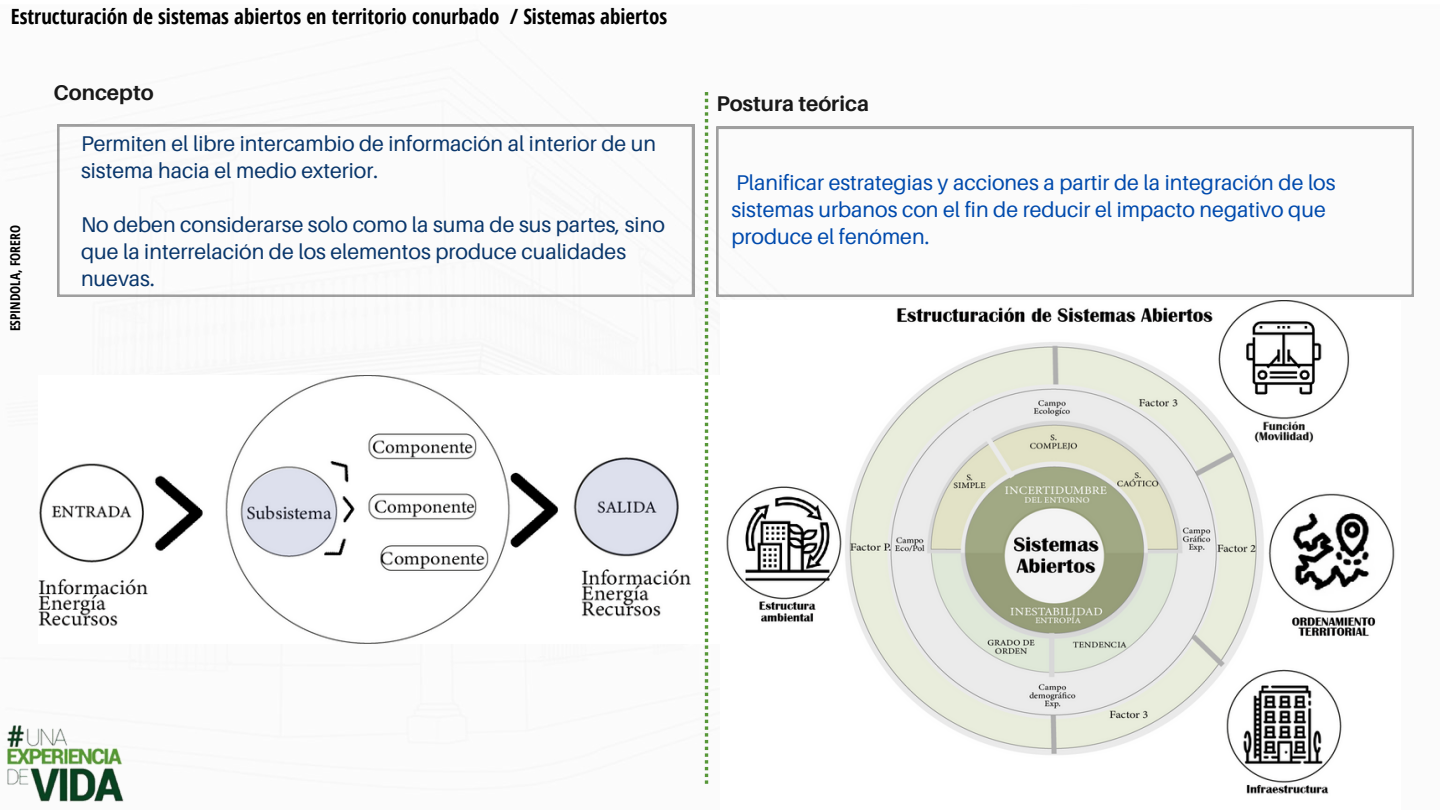
<style>
.page{position:relative;width:1440px;height:810px;background:#fff}
.page>*{position:absolute;margin:0;border:0;box-sizing:border-box;transform-origin:0 0}
.t1{font:21.3px/27px "Aileron";color:#09366b}
.t2{font:21.3px/27px "Aileron";color:#004aad}
.t3{font:700 21.3px "Aileron";color:#191919}
.t4{font:700 21px "Open Sans Condensed";color:#000}
.t5{font:700 13.5px "Open Sans Condensed";color:#000}
</style>
<div class="page">
<img style="left:7px;top:725px;width:117px;height:77px">
<svg style="left:57px;top:125px;width:637px;height:172px"></svg>
<svg style="left:716px;top:127px;width:698px;height:170px"></svg>
<img style="left:38px;top:376px;width:671px;height:267px">
<img style="left:726px;top:300px;width:669px;height:494px">
<svg style="left:705px;top:92px;width:3px;height:692px"></svg>
<p class="t4" style="left:11px;top:2px;width:658px">Estructuración de sistemas abiertos en territorio conurbado / Sistemas abiertos</p>
<p class="t5" style="left:6px;top:331px;width:108px;rotate:-90deg">ESPINDOLA, FORERO</p>
<p class="t3" style="left:54px;top:79px;width:102px">Concepto</p>
<p class="t1" style="left:81px;top:130px;width:577px">Permiten el libre intercambio de información al interior de un sistema hacia el medio exterior.</p>
<p class="t1" style="left:81px;top:211px;width:585px">No deben considerarse solo como la suma de sus partes, sino que la interrelación de los elementos produce cualidades</p>
<p class="t1" style="left:81px;top:265px;width:75px">nuevas.</p>
<p class="t3" style="left:716px;top:90px;width:154px">Postura teórica</p>
<p class="t2" style="left:731px;top:169px;width:606px">Planificar estrategias y acciones a partir de la integración de los sistemas urbanos con el fin de reducir el impacto negativo que produce el fenómen.</p>
</div>
